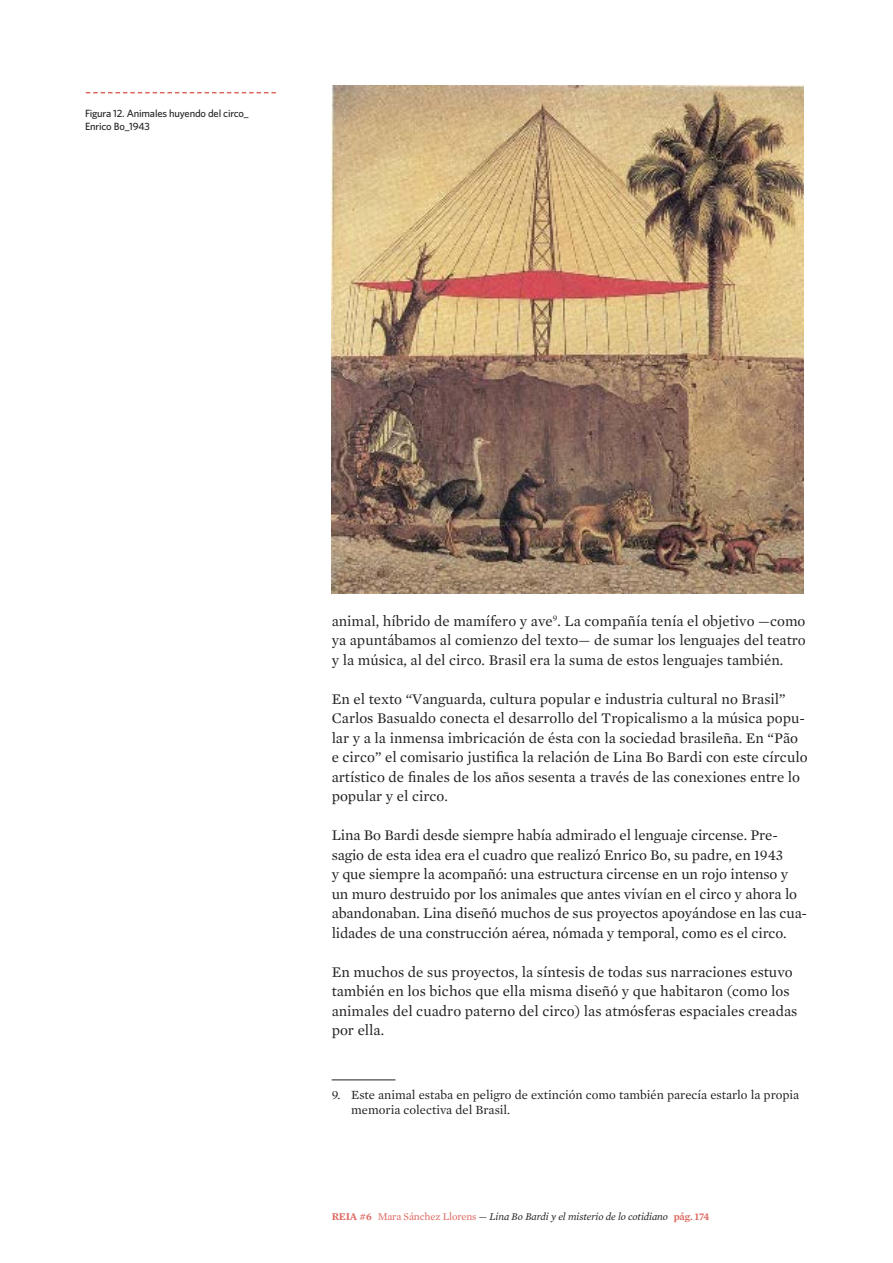
<style>
.page{position:relative;width:893px;height:1263px;background:#fff}
.page>*{position:absolute;margin:0;border:0;box-sizing:border-box;transform-origin:0 0}
._02_TEXTO_Cuerpo{font:15px/19.5px "Mercury Text G1";color:#231f20}
._02_TEXTO_Notas{font:12.75px/15px "Mercury Text G1";color:#231f20}
.t1{font:italic 10.5px "Mercury Text G1";letter-spacing:-.015em;color:#231f20}
._02_TEXTO_Figuras{font:500 10.5px/13.5px "Whitney";letter-spacing:-.015em;color:#231f20}
.s1{font-weight:600;font-style:normal;color:#dc655d}
.s2{font-style:normal;color:#dc655d}
.s3{font-style:normal}
</style>
<div class="page">
<hr style="left:332px;top:1080px;width:63px;height:1px;background:#231f20">
<img style="left:332px;top:85px;width:472px;height:509px">
<svg style="left:86px;top:92px;width:190px;height:1px"></svg>
<p class="_02_TEXTO_Figuras" style="left:85px;top:106px;width:165px">Figura 12. Animales huyendo del circo_<br>Enrico Bo_1943</p>
<p class="_02_TEXTO_Cuerpo" style="left:332px;top:611px;width:476px;text-align:justify">animal, híbrido de mamífero y ave<sup>9</sup>. La compañía tenía el objetivo —como ya apuntábamos al comienzo del texto— de sumar los lenguajes del teatro y la música, al del circo. Brasil era la suma de estos lenguajes también.</p>
<p class="_02_TEXTO_Cuerpo" style="left:332px;top:689px;width:477px">En el texto “Vanguarda, cultura popular e industria cultural no Brasil” Carlos Basualdo conecta el desarrollo del Tropicalismo a la música popu&shy;lar y a la inmensa imbricación de ésta con la sociedad brasileña. En “Pão e circo” el comisario justifica la relación de Lina Bo Bardi con este círculo artístico de finales de los años sesenta a través de las conexiones entre lo popular y el circo.</p>
<p class="_02_TEXTO_Cuerpo" style="left:332px;top:825px;width:477px">Lina Bo Bardi desde siempre había admirado el lenguaje circense. Pre&shy;sagio de esta idea era el cuadro que realizó Enrico Bo, su padre, en 1943<br>y que siempre la acompañó: una estructura circense en un rojo intenso y un muro destruido por los animales que antes vivían en el circo y ahora lo abandonaban. Lina diseñó muchos de sus proyectos apoyándose en las cua&shy;lidades de una construcción aérea, nómada y temporal, como es el circo.</p>
<p class="_02_TEXTO_Cuerpo" style="left:332px;top:962px;width:467px">En muchos de sus proyectos, la síntesis de todas sus narraciones estuvo también en los bichos que ella misma diseñó y que habitaron (como los animales del cuadro paterno del circo) las atmósferas espaciales creadas por ella.</p>
<p class="_02_TEXTO_Notas" style="left:351px;top:1087px;width:450px;text-indent:-19px">9. Este animal estaba en peligro de extinción como también parecía estarlo la propia memoria colectiva del Brasil.</p>
<p class="t1" style="left:332px;top:1210px;width:379px"><span class="s1">REIA #6</span> <span class="s2">Mara Sánchez Llorens</span> <span class="s3">—</span> Lina Bo Bardi y el misterio de lo cotidiano <span class="s1">pág. 174</span></p>
</div>
